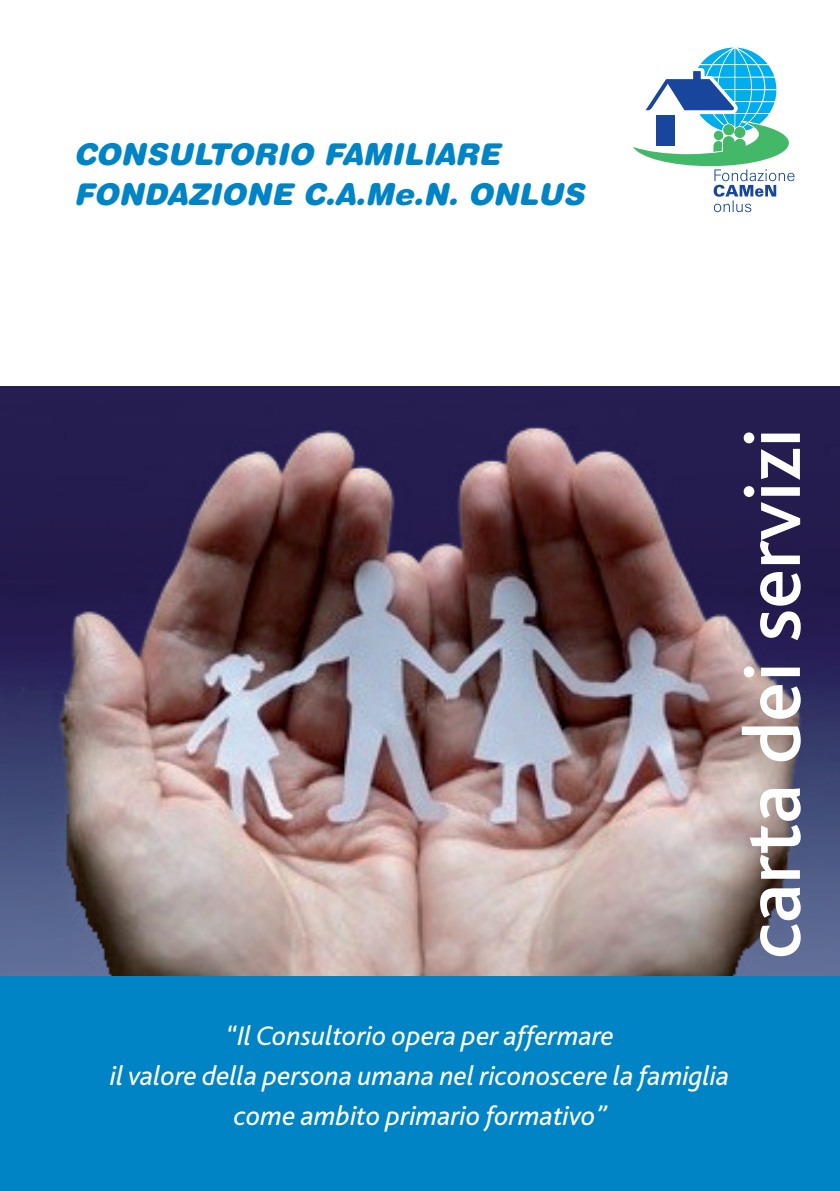
<style>
.page{position:relative;width:840px;height:1191px;background:#fff}
.page>*{position:absolute;margin:0;border:0;box-sizing:border-box;transform-origin:0 0}
.t1{font:500 82px "Bliss";color:#fff}
.t2{font:italic 900 30px/40px "Helvetica Rounded LT Std";color:#0084c5}
.t3{font:italic 28px/40px "Bliss";color:#fff;text-align:center}
</style>
<div class="page">
<div style="left:0;top:975px;width:839px;height:216px;background:#0084c5"></div>
<img style="left:0;top:386px;width:839px;height:589px">
<svg style="left:633px;top:48px;width:161px;height:164px"></svg>
<p class="t2" style="left:73px;top:134px;width:512px">CONSULTORIO FAMILIARE<br>FONDAZIONE C.A.Me.N. ONLUS</p>
<h1 class="t1" style="left:729px;top:959px;width:533px;rotate:-90deg">carta dei servizi</h1>
<p class="t3" style="left:110px;top:1016px;width:620px">“Il Consultorio opera per affermare<br>il valore della persona umana nel riconoscere la famiglia come ambito primario formativo”</p>
</div>
